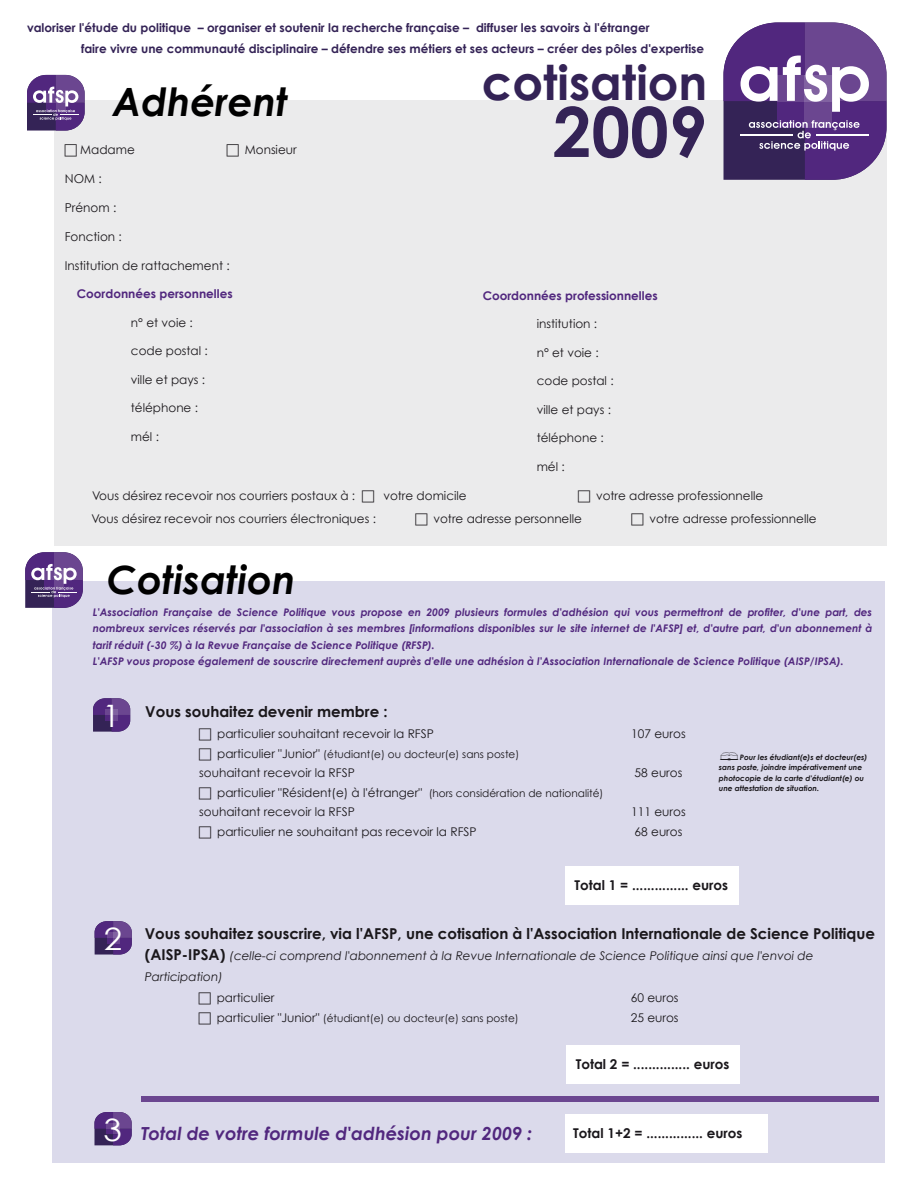
<style>
.page{position:relative;width:918px;height:1188px;background:#fff}
.page>*{position:absolute;margin:0;border:0;box-sizing:border-box;transform-origin:0 0}
.t1{font:700 69px "Century Gothic";color:#342356}
.t2{font:700 48px "Century Gothic";color:#342356}
.t3{font:italic 700 39px "Century Gothic";color:#000}
.t4{font:30.9px "Century Gothic";color:#fff;scale:1.08 1}
.t5{font:italic 700 18px "Century Gothic";color:#51277e}
.t6{font:700 15px "Century Gothic";color:#1a171b}
.t7{font:700 13.5px "Century Gothic";color:#1a171b}
.t8{font:12.15px "Century Gothic";color:#1a171b}
.t9{font:12px/19.5px "Century Gothic";color:#1a171b}
.t10{font:700 12px/21px "Century Gothic";color:#342356}
.t11{font:italic 12px "Century Gothic";color:#1a171b}
.t12{font:700 12px "Century Gothic";color:#51277e}
.t13{font:italic 700 10.5px/16.5px "Century Gothic";color:#51277e}
.t14{font:10.5px "Century Gothic";color:#1a171b}
.t15{font:italic 700 7.5px/10.5px "Century Gothic";color:#1a171b}
.s1{font-weight:400;font-size:30.9px;color:#fff}
.s2{font-size:12px}
.s3{font-size:10.5px}
.s4{font-weight:700;font-style:normal;font-size:15px}
</style>
<div class="page">
<div style="left:55px;top:101px;width:832px;height:445px;background:#ebebec"></div>
<svg style="left:724px;top:22px;width:162px;height:158px"></svg>
<svg style="left:27px;top:75px;width:58px;height:56px"></svg>
<div style="left:53px;top:582px;width:832px;height:581px;background:#dbdaeb"></div>
<svg style="left:25px;top:552px;width:58px;height:56px"></svg>
<svg style="left:93px;top:698px;width:37px;height:34px"></svg>
<div style="left:565px;top:866px;width:174px;height:39px;background:#fff"></div>
<svg style="left:95px;top:921px;width:37px;height:34px"></svg>
<svg style="left:94px;top:1112px;width:38px;height:33px"></svg>
<div style="left:565px;top:1114px;width:203px;height:39px;background:#fff"></div>
<div style="left:141px;top:1096px;width:738px;height:6px;background:#6b4690"></div>
<div style="left:566px;top:1045px;width:174px;height:39px;background:#fff"></div>
<p class="t10" style="left:81px;top:16px;width:625px;text-indent:-54px">valoriser l'étude du politique – organiser et soutenir la recherche française – diffuser les savoirs à l'étranger<br>faire vivre une communauté disciplinaire – défendre ses métiers et ses acteurs – créer des pôles d'expertise</p>
<p class="t3" style="left:112px;top:77px;width:177px">Adhérent</p>
<p class="t8" style="left:80px;top:142px;width:56px">Madame</p>
<p class="t8" style="left:245px;top:142px;width:53px">Monsieur</p>
<p class="t8" style="left:65px;top:171px;width:38px">NOM :</p>
<p class="t8" style="left:65px;top:200px;width:53px">Prénom :</p>
<p class="t8" style="left:65px;top:229px;width:59px">Fonction :</p>
<p class="t8" style="left:65px;top:258px;width:166px">Institution de rattachement :</p>
<p class="t12" style="left:77px;top:287px;width:157px">Coordonnées personnelles</p>
<p class="t9" style="left:131px;top:313px;width:63px">n° et voie :</p>
<p class="t9" style="left:131px;top:341px;width:78px">code postal :</p>
<p class="t9" style="left:131px;top:370px;width:76px">ville et pays :</p>
<p class="t9" style="left:131px;top:398px;width:69px">téléphone :</p>
<p class="t9" style="left:131px;top:427px;width:30px">mél :</p>
<p class="t2" style="left:482px;top:52px;width:227px">cotisation</p>
<p class="t1" style="left:553px;top:89px;width:156px">2009</p>
<p class="t12" style="left:483px;top:288px;width:176px">Coordonnées professionnelles</p>
<p class="t9" style="left:537px;top:314px;width:62px">institution :</p>
<p class="t9" style="left:537px;top:342px;width:63px">n° et voie :</p>
<p class="t9" style="left:537px;top:371px;width:78px">code postal :</p>
<p class="t9" style="left:537px;top:399px;width:76px">ville et pays :</p>
<p class="t9" style="left:537px;top:428px;width:69px">téléphone :</p>
<p class="t9" style="left:537px;top:456px;width:30px">mél :</p>
<p class="t9" style="left:92px;top:486px;width:265px">Vous désirez recevoir nos courriers postaux à :</p>
<p class="t9" style="left:383px;top:486px;width:85px">votre domicile</p>
<p class="t9" style="left:596px;top:486px;width:169px">votre adresse professionnelle</p>
<p class="t9" style="left:91px;top:509px;width:286px">Vous désirez recevoir nos courriers électroniques :</p>
<p class="t9" style="left:433px;top:509px;width:150px">votre adresse personnelle</p>
<p class="t9" style="left:649px;top:509px;width:169px">votre adresse professionnelle</p>
<p class="t3" style="left:107px;top:555px;width:190px">Cotisation</p>
<p class="t13" style="left:93px;top:603px;width:781px">L'Association Française de Science Politique vous propose en 2009 plusieurs formules d'adhésion qui vous permettront de profiter, d'une part, des nombreux services réservés par l'association à ses membres [informations disponibles sur le site internet de l'AFSP] et, d'autre part, d'un abonnement à tarif réduit (-30 %) à la Revue Française de Science Politique (RFSP).<br>L'AFSP vous propose également de souscrire directement auprès d'elle une adhésion à l'Association Internationale de Science Politique (AISP/IPSA).</p>
<p class="t6" style="left:102px;top:702px;width:287px"><span class="s1">1</span> Vous souhaitez devenir membre :</p>
<p class="t9" style="left:217px;top:724px;width:218px">particulier souhaitant recevoir la RFSP</p>
<p class="t9" style="left:631px;top:724px;width:56px">107 euros</p>
<p class="t14" style="left:217px;top:748px;width:304px"><span class="s2">particulier "Junior"</span> (étudiant(e) ou docteur(e) sans poste)</p>
<p class="t9" style="left:199px;top:763px;width:157px">souhaitant recevoir la RFSP</p>
<p class="t9" style="left:635px;top:763px;width:49px">58 euros</p>
<p class="t9" style="left:199px;top:783px;width:406px;text-indent:18px">particulier "Résident(e) à l'étranger" <span class="s3">(hors considération de nationalité) </span>souhaitant recevoir la RFSP</p>
<p class="t9" style="left:631px;top:802px;width:56px">111 euros</p>
<p class="t9" style="left:217px;top:822px;width:261px">particulier ne souhaitant pas recevoir la RFSP</p>
<p class="t9" style="left:635px;top:822px;width:49px">68 euros</p>
<p class="t15" style="left:719px;top:752px;width:150px">▪Pour les étudiant(e)s et docteur(es) sans poste, joindre impérativement une photocopie de la carte d'étudiant(e) ou une attestation de situation.</p>
<p class="t4" style="left:104px;top:920px;width:19px">2</p>
<p class="t4" style="left:104px;top:1111px;width:19px">3</p>
<p class="t7" style="left:575px;top:877px;width:155px">Total 1 = ............... euros</p>
<p class="t6" style="left:145px;top:924px;width:732px">Vous souhaitez souscrire, via l'AFSP, une cotisation à l'Association Internationale de Science Politique</p>
<p class="t11" style="left:145px;top:949px;width:670px"><span class="s4">(AISP-IPSA)</span> (celle-ci comprend l'abonnement à la Revue Internationale de Science Politique ainsi que l'envoi de</p>
<p class="t11" style="left:145px;top:970px;width:80px">Participation)</p>
<p class="t9" style="left:217px;top:988px;width:59px">particulier</p>
<p class="t9" style="left:631px;top:988px;width:49px">60 euros</p>
<p class="t14" style="left:217px;top:1012px;width:304px"><span class="s2">particulier "Junior"</span> (étudiant(e) ou docteur(e) sans poste)</p>
<p class="t9" style="left:631px;top:1008px;width:49px">25 euros</p>
<p class="t7" style="left:576px;top:1056px;width:155px">Total 2 = ............... euros</p>
<p class="t5" style="left:141px;top:1122px;width:393px">Total de votre formule d'adhésion pour 2009 :</p>
<p class="t7" style="left:573px;top:1125px;width:171px">Total 1+2 = ............... euros</p>
</div>
